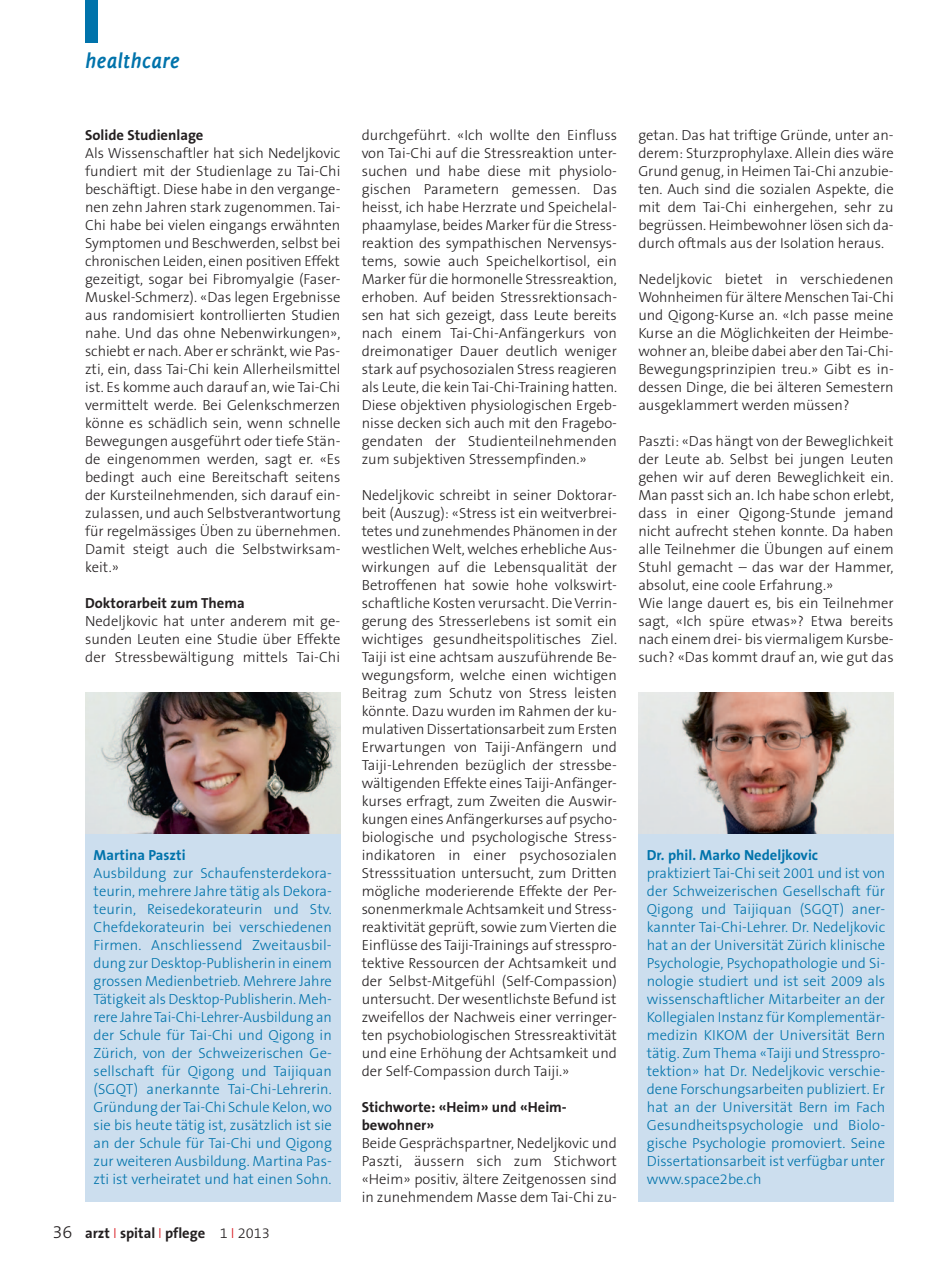
<style>
.page{position:relative;width:949px;height:1276px;background:#fff}
.page>*{position:absolute;margin:0;border:0;box-sizing:border-box;transform-origin:0 0}
.t1{font:italic 700 22.5px "Delicious";color:#0073ab}
.t2{font:300 14.7px/18px "The Sans B3";color:#231f20;text-align:justify}
.t3{font:300 14.7px/18px "The Sans B3";color:#0073ab;text-align:justify}
.t4{font:700 14.7px/18px "The Sans B7";color:#231f20}
.t5{font:700 14.7px "The Sans B7";color:#0073ab}
.s1{font-family:"The Sans B3";font-weight:300;font-size:18px}
.s2{font-family:"The Sans B3";font-weight:300;color:#da2128}
.s3{font-family:"The Sans B3";font-weight:300}
</style>
<div class="page">
<img style="left:638px;top:692px;width:255px;height:142px">
<img style="left:85px;top:692px;width:255px;height:142px">
<div style="left:85px;top:834px;width:255px;height:368px;background:#ccdeee"></div>
<div style="left:638px;top:834px;width:255px;height:368px;background:#ccdeee"></div>
<div style="left:85px;top:1px;width:13px;height:42px;background:#0073ab"></div>
<h1 class="t1" style="left:85px;top:48px;width:96px">healthcare</h1>
<p class="t4" style="left:85px;top:127px;width:120px">Solide Studienlage</p>
<p class="t2" style="left:85px;top:145px;width:257px">Als Wissenschaftler hat sich Nedeljkovic fundiert mit der Studienlage zu Tai-Chi beschäftigt. Diese habe in den vergange&shy;nen zehn Jahren stark zugenommen. Tai-Chi habe bei vielen eingangs erwähnten Symptomen und Beschwerden, selbst bei chronischen Leiden, einen positiven Effekt gezeitigt, sogar bei Fibromyalgie (Faser-Muskel-Schmerz). «Das legen Ergebnisse aus randomisiert kontrollierten Studien nahe. Und das ohne Nebenwirkungen», schiebt er nach. Aber er schränkt, wie Pas&shy;zti, ein, dass Tai-Chi kein Allerheilsmittel ist. Es komme auch darauf an, wie Tai-Chi vermittelt werde. Bei Gelenkschmerzen könne es schädlich sein, wenn schnelle Bewegungen ausgeführt oder tiefe Stän&shy;de eingenommen werden, sagt er. «Es bedingt auch eine Bereitschaft seitens der Kursteilnehmenden, sich darauf ein&shy;zulassen, und auch Selbstverantwortung für regelmässiges Üben zu übernehmen.<br>Damit steigt auch die Selbstwirksam&shy;keit.»</p>
<p class="t4" style="left:85px;top:595px;width:161px">Doktorarbeit zum Thema</p>
<p class="t2" style="left:85px;top:613px;width:257px">Nedeljkovic hat unter anderem mit ge&shy;sunden Leuten eine Studie über Effekte der Stressbewältigung mittels Tai-Chi</p>
<p class="t5" style="left:94px;top:847px;width:93px">Martina Paszti</p>
<p class="t3" style="left:94px;top:865px;width:240px">Ausbildung zur Schaufensterdekora&shy;teurin, mehrere Jahre tätig als Dekora&shy;teurin, Reisedekorateurin und Stv.<br>Chefdekorateurin bei verschiedenen Firmen. Anschliessend Zweitausbil&shy;dung zur Desktop-Publisherin in einem grossen Medienbetrieb. Mehrere Jahre Tätigkeit als Desktop-Publisherin. Meh&shy;rere Jahre Tai-Chi-Lehrer-Ausbildung an der Schule für Tai-Chi und Qigong in Zürich, von der Schweizerischen Ge&shy;sellschaft für Qigong und Taijiquan (SGQT) anerkannte Tai-Chi-Lehrerin.<br>Gründung der Tai-Chi Schule Kelon, wo sie bis heute tätig ist, zusätzlich ist sie an der Schule für Tai-Chi und Qigong zur weiteren Ausbildung. Martina Pas&shy;zti ist verheiratet und hat einen Sohn.</p>
<p class="t4" style="left:52px;top:1225px;width:219px"><span class="s1">36</span> arzt <span class="s2">I</span> spital <span class="s2">I</span> pflege <span class="s3">1</span> <span class="s2">I</span> <span class="s3">2013</span></p>
<p class="t2" style="left:361px;top:127px;width:257px">durchgeführt. «Ich wollte den Einfluss von Tai-Chi auf die Stressreaktion unter&shy;suchen und habe diese mit physiolo&shy;gischen Parametern gemessen. Das heisst, ich habe Herzrate und Speichelal&shy;phaamylase, beides Marker für die Stress&shy;reaktion des sympathischen Nervensys&shy;tems, sowie auch Speichelkortisol, ein Marker für die hormonelle Stressreaktion, erhoben. Auf beiden Stressrektionsach&shy;sen hat sich gezeigt, dass Leute bereits nach einem Tai-Chi-Anfängerkurs von dreimonatiger Dauer deutlich weniger stark auf psychosozialen Stress reagieren als Leute, die kein Tai-Chi-Training hatten.<br>Diese objektiven physiologischen Ergeb&shy;nisse decken sich auch mit den Fragebo&shy;gendaten der Studienteilnehmenden zum subjektiven Stressempfinden.»</p>
<p class="t2" style="left:361px;top:487px;width:257px">Nedeljkovic schreibt in seiner Doktorar&shy;beit (Auszug): «Stress ist ein weitverbrei&shy;tetes und zunehmendes Phänomen in der westlichen Welt, welches erhebliche Aus&shy;wirkungen auf die Lebensqualität der Betroffenen hat sowie hohe volkswirt&shy;schaftliche Kosten verursacht. Die Verrin&shy;gerung des Stresserlebens ist somit ein wichtiges gesundheitspolitisches Ziel.<br>Taiji ist eine achtsam auszuführende Be&shy;wegungsform, welche einen wichtigen Beitrag zum Schutz von Stress leisten könnte. Dazu wurden im Rahmen der ku&shy;mulativen Dissertationsarbeit zum Ersten Erwartungen von Taiji-Anfängern und Taiji-Lehrenden bezüglich der stressbe&shy;wältigenden Effekte eines Taiji-Anfänger&shy;kurses erfragt, zum Zweiten die Auswir&shy;kungen eines Anfängerkurses auf psycho&shy;biologische und psychologische Stress&shy;indikatoren in einer psychosozialen Stresssituation untersucht, zum Dritten mögliche moderierende Effekte der Per&shy;sonenmerkmale Achtsamkeit und Stress&shy;reaktivität geprüft, sowie zum Vierten die Einflüsse des Taiji-Trainings auf stresspro&shy;tektive Ressourcen der Achtsamkeit und der Selbst-Mitgefühl (Self-Compassion) untersucht. Der wesentlichste Befund ist zweifellos der Nachweis einer verringer&shy;ten psychobiologischen Stressreaktivität und eine Erhöhung der Achtsamkeit und der Self-Compassion durch Taiji.»</p>
<p class="t4" style="left:361px;top:1099px;width:206px">Stichworte: «Heim» und «Heim&shy;bewohner»</p>
<p class="t2" style="left:361px;top:1135px;width:257px">Beide Gesprächspartner, Nedeljkovic und Paszti, äussern sich zum Stichwort «Heim» positiv, ältere Zeitgenossen sind in zunehmendem Masse dem Tai-Chi zu-</p>
<p class="t2" style="left:638px;top:127px;width:257px">getan. Das hat triftige Gründe, unter an&shy;derem: Sturzprophylaxe. Allein dies wäre Grund genug, in Heimen Tai-Chi anzubie&shy;ten. Auch sind die sozialen Aspekte, die mit dem Tai-Chi einhergehen, sehr zu begrüssen. Heimbewohner lösen sich da&shy;durch oftmals aus der Isolation heraus.</p>
<p class="t2" style="left:638px;top:271px;width:257px">Nedeljkovic bietet in verschiedenen Wohnheimen für ältere Menschen Tai-Chi und Qigong-Kurse an. «Ich passe meine Kurse an die Möglichkeiten der Heimbe&shy;wohner an, bleibe dabei aber den Tai-Chi-Bewegungsprinzipien treu.» Gibt es in&shy;dessen Dinge, die bei älteren Semestern ausgeklammert werden müssen?</p>
<p class="t2" style="left:638px;top:433px;width:257px;text-align:left">Paszti: «Das hängt von der Beweglichkeit der Leute ab. Selbst bei jungen Leuten gehen wir auf deren Beweglichkeit ein.<br>Man passt sich an. Ich habe schon erlebt, dass in einer Qigong-Stunde jemand nicht aufrecht stehen konnte. Da haben alle Teilnehmer die Übungen auf einem Stuhl gemacht – das war der Hammer, absolut, eine coole Erfahrung.»<br>Wie lange dauert es, bis ein Teilnehmer sagt, «Ich spüre etwas»? Etwa bereits nach einem drei- bis viermaligem Kursbe&shy;such? «Das kommt drauf an, wie gut das</p>
<p class="t5" style="left:646px;top:847px;width:173px">Dr. phil. Marko Nedeljkovic</p>
<p class="t3" style="left:646px;top:865px;width:240px">praktiziert Tai-Chi seit 2001 und ist von der Schweizerischen Gesellschaft für Qigong und Taijiquan (SGQT) aner&shy;kannter Tai-Chi-Lehrer. Dr. Nedeljkovic hat an der Universität Zürich klinische Psychologie, Psychopathologie und Si&shy;nologie studiert und ist seit 2009 als wissenschaftlicher Mitarbeiter an der Kollegialen Instanz für Komplementär&shy;medizin KIKOM der Universität Bern tätig. Zum Thema «Taiji und Stresspro&shy;tektion» hat Dr. Nedeljkovic verschie&shy;dene Forschungsarbeiten publiziert. Er hat an der Universität Bern im Fach Gesundheitspsychologie und Biolo&shy;gische Psychologie promoviert. Seine Dissertationsarbeit ist verfügbar unter www.space2be.ch</p>
</div>
